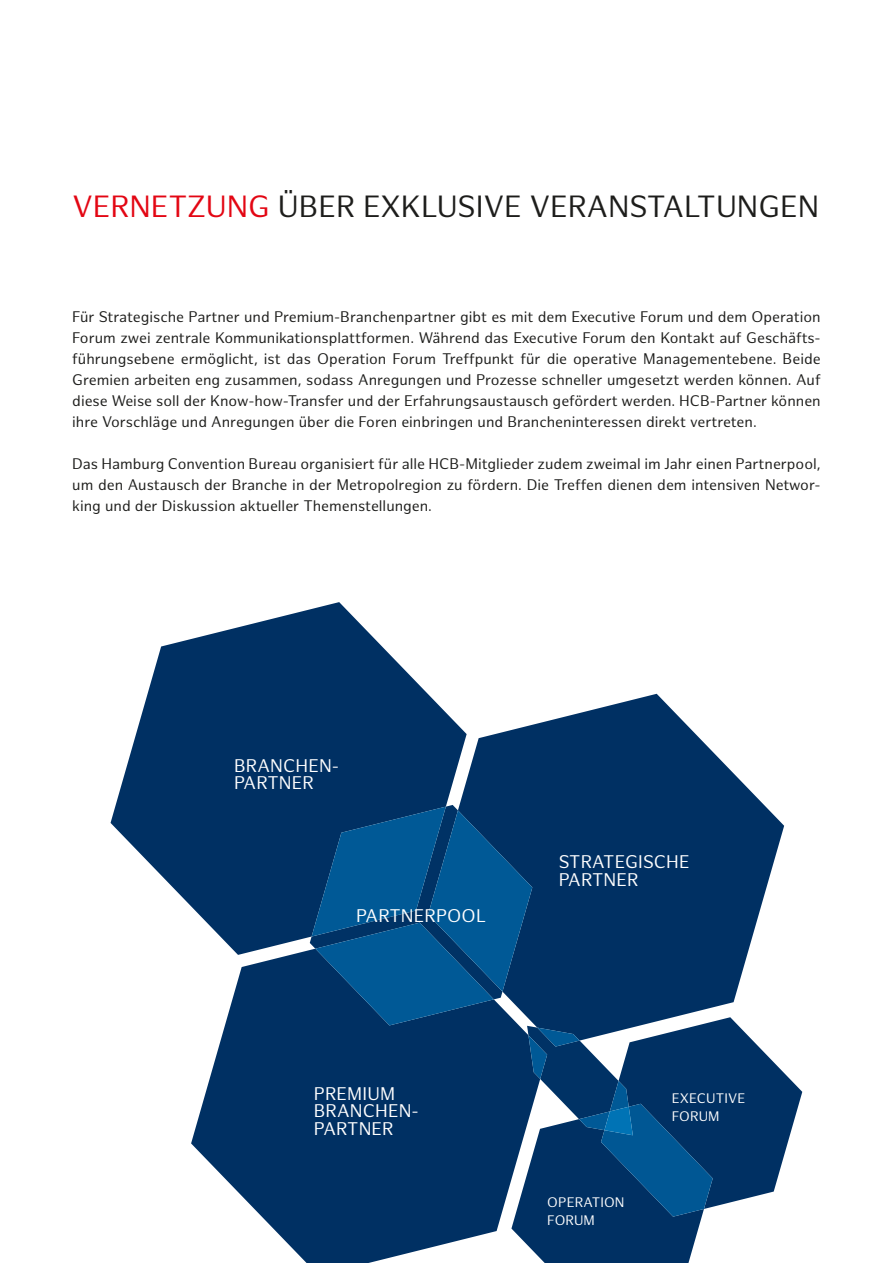
<style>
.page{position:relative;width:893px;height:1263px;background:#fff}
.page>*{position:absolute;margin:0;border:0;box-sizing:border-box;transform-origin:0 0}
.t1{font:30px "Hamburg Sans";color:#1d1d1b}
.t2{font:17.85px/17.9px "Hamburg Sans";letter-spacing:.01em;color:#fff}
.t3{font:15px/21px "Hamburg Sans";color:#1d1d1b;text-align:justify}
.t4{font:13.5px/17.9px "Hamburg Sans";letter-spacing:.01em;color:#fff}
.s1{color:#e30613}
</style>
<div class="page">
<svg style="left:467px;top:694px;width:297px;height:111px;fill:#003063"></svg>
<svg style="left:111px;top:602px;width:356px;height:347px;fill:#003063"></svg>
<svg style="left:191px;top:949px;width:119px;height:314px;fill:#003063"></svg>
<svg style="left:310px;top:805px;width:492px;height:458px;background:#21517f"></svg>
<h1 class="t1" style="left:72px;top:189px;width:748px"><span class="s1">VERNETZUNG</span> ÜBER EXKLUSIVE VERANSTALTUNGEN</h1>
<p class="t3" style="left:72px;top:306px;width:750px">Für Strategische Partner und Premium-Branchenpartner gibt es mit dem Executive Forum und dem Operation Forum zwei zentrale Kommunikationsplattformen. Während das Executive Forum den Kontakt auf Geschäfts&shy;führungsebene ermöglicht, ist das Operation Forum Treffpunkt für die operative Managementebene. Beide Gremien arbeiten eng zusammen, sodass Anregungen und Prozesse schneller umgesetzt werden können. Auf diese Weise soll der Know-how-Transfer und der Erfahrungsaustausch gefördert werden. HCB-Partner können ihre Vorschläge und Anregungen über die Foren einbringen und Brancheninteressen direkt vertreten.</p>
<p class="t3" style="left:72px;top:453px;width:750px">Das Hamburg Convention Bureau organisiert für alle HCB-Mitglieder zudem zweimal im Jahr einen Partnerpool, um den Austausch der Branche in der Metropolregion zu fördern. Die Treffen dienen dem intensiven Networ&shy;king und der Diskussion aktueller Themenstellungen.</p>
<p class="t2" style="left:234px;top:757px;width:107px">BRANCHEN-<br>PARTNER</p>
<p class="t2" style="left:356px;top:907px;width:132px">PARTNERPOOL</p>
<p class="t2" style="left:559px;top:853px;width:132px">STRATEGISCHE<br>PARTNER</p>
<p class="t2" style="left:314px;top:1085px;width:107px">PREMIUM<br>BRANCHEN-<br>PARTNER</p>
<p class="t4" style="left:547px;top:1194px;width:79px">OPERATION<br>FORUM</p>
<p class="t4" style="left:672px;top:1090px;width:75px">EXECUTIVE<br>FORUM</p>
</div>
